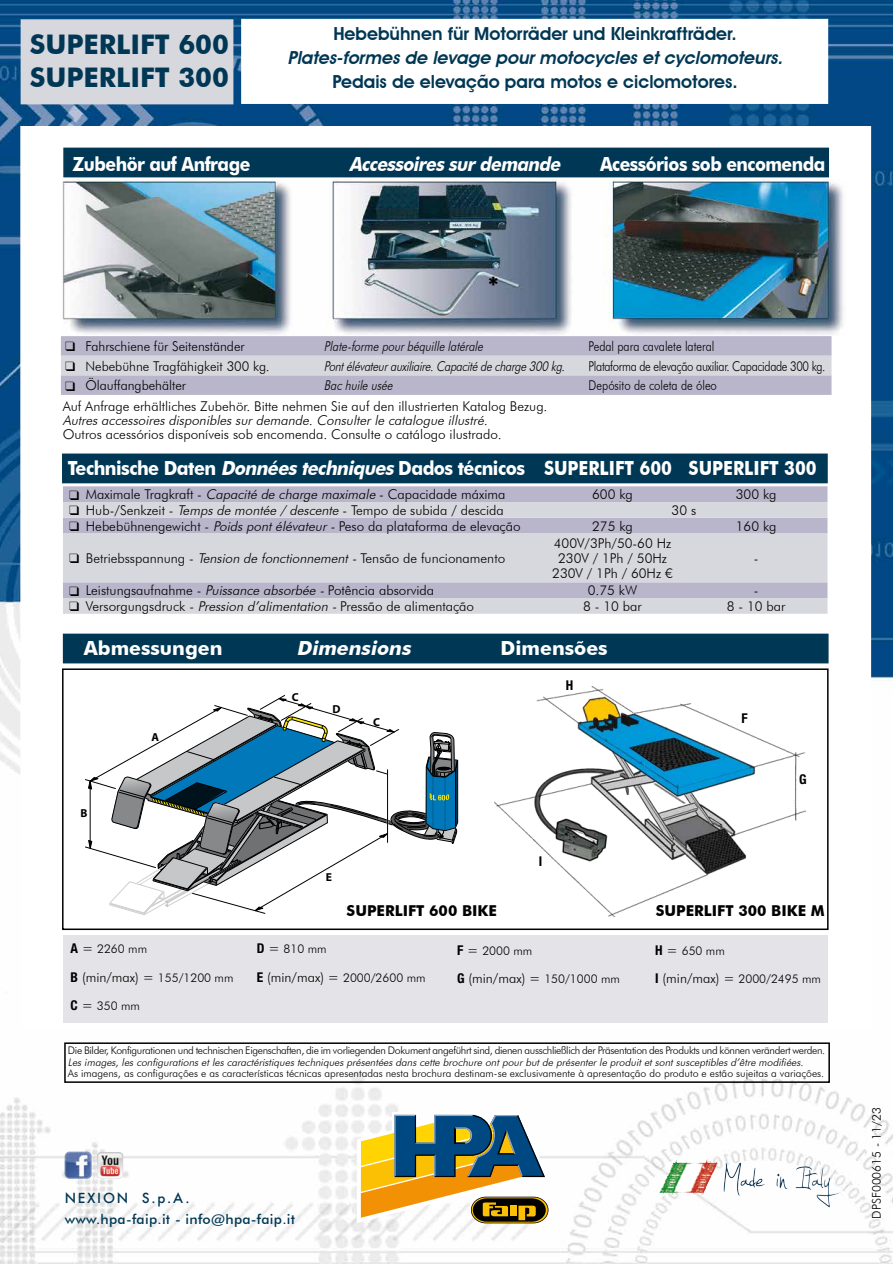
<style>
.page{position:relative;width:893px;height:1264px;background:#fff}
.page>*{position:absolute;margin:0;border:0;box-sizing:border-box;transform-origin:0 0}
.t1{font:700 27px "Futura BT";color:#003754}
.t2{font:700 24px "Futura BT";color:#000}
.dati_tecnici{font:700 19.5px "Futura BT";letter-spacing:-.03em;color:#fff;scale:.92 1}
.dati_tecnici-2{font:700 19.5px "Futura BT";letter-spacing:-.03em;color:#fff;scale:.9 1}
.dati_tecnici-3{font:700 19.5px "Futura BT";color:#fff;scale:.89 1}
.t3{font:italic 700 19.5px "Futura BT";color:#fff;scale:.9 1}
.dati_tecnici-4{font:700 19.5px "Futura BT";color:#fff}
.t4{font:italic 700 19.5px "Futura BT";color:#fff}
.t5{font:600 18px "Avant Garde IT Cby BT";color:#003754}
.t6{font:italic 600 18px "Avant Garde IT Cby BT";color:#003754}
.t7{font:700 15px "Futura BT";color:#000}
.dati_tecnici-5{font:300 13.5px "Futura BT";color:#000}
.heading_7{font:italic 300 13.5px "Futura BT";color:#000;scale:.84 1}
.heading_7-2{font:italic 300 13.5px "Futura BT";color:#000}
.heading_7-3{font:300 13.5px "Futura BT";color:#000}
.heading_7-4{font:300 13.5px "Futura BT";letter-spacing:-.03em;color:#000;scale:.84 1}
.t8{font:500 13.5px/21px "Futura BT";letter-spacing:.02em;color:#003754;scale:1.04 1}
.dati_tecnici-6{font:300 13.5px "Futura BT";color:#000;scale:.84 1}
.heading_7-5{font:300 13.5px "Futura BT";color:#000;scale:.84 1}
.testi_ENG_10{font:700 condensed 13.5px "Helvetica Neue LT Std";color:#000}
.dati_tecnici-7{font:300 12px "Futura BT";color:#000}
.t9{font:700 11.55px "Myriad Pro";color:#000}
.t10{font:300 10.5px "Futura BT";letter-spacing:-.03em;color:#000}
.t11{font:italic 300 10.5px "Futura BT";color:#000}
.t12{font:300 10.5px "Futura BT";color:#000}
.s1{font-style:italic}
.s2{font-family:"Helvetica Neue LT Std";font-weight:700;font-stretch:condensed;font-size:13.5px}
.s3{font-size:13.5px}
.s4{font-family:"Helvetica Neue LT Std";font-weight:700;font-stretch:condensed}
.s5{font-size:12px}
.s6{font-family:"Futura"}
</style>
<div class="page">
<img style="left:0;top:0;width:893px;height:1263px">
<div style="left:20px;top:126px;width:851px;height:903px;background:#fff"></div>
<div style="left:21px;top:19px;width:212px;height:85px;background:#d7d7de;border:2px solid #d7d7de"></div>
<div style="left:241px;top:19px;width:587px;height:85px;background:#fff;border:2px solid #fff"></div>
<div style="left:64px;top:1042px;width:766px;height:40px;border:2px solid #000"></div>
<div style="left:62px;top:453px;width:765px;height:30px;background:#003754;border:2px solid #003754"></div>
<div style="left:63px;top:633px;width:765px;height:30px;background:#003754;border:2px solid #003754"></div>
<div style="left:63px;top:148px;width:766px;height:29px;background:#003754"></div>
<img style="left:62px;top:180px;width:781px;height:155px">
<div style="left:62px;top:668px;width:766px;height:262px;border:2px solid #000"></div>
<img style="left:670px;top:1159px;width:37px;height:10px">
<svg style="left:357px;top:1111px;width:192px;height:111px"></svg>
<img style="left:65px;top:1151px;width:26px;height:27px">
<img style="left:97px;top:1151px;width:26px;height:27px">
<div style="left:63px;top:935px;width:764px;height:87px;background:#e4e4e8"></div>
<svg style="left:85px;top:695px;width:373px;height:220px"></svg>
<img style="left:495px;top:686px;width:310px;height:230px">
<div style="left:63px;top:486px;width:764px;height:16px;background:#b9b5ca"></div>
<svg style="left:63px;top:502px;width:764px;height:111px;background:#cecdd8"></svg>
<svg style="left:61px;top:336px;width:770px;height:59px;background:#bab6cb"></svg>
<svg style="left:70px;top:490px;width:9px;height:9px"></svg>
<svg style="left:70px;top:506px;width:9px;height:9px"></svg>
<svg style="left:70px;top:521px;width:9px;height:10px"></svg>
<svg style="left:70px;top:554px;width:9px;height:9px"></svg>
<svg style="left:70px;top:586px;width:9px;height:9px"></svg>
<svg style="left:70px;top:602px;width:9px;height:9px"></svg>
<svg style="left:61px;top:342px;width:770px;height:33px;background:#cac9d5"></svg>
<svg style="left:66px;top:381px;width:9px;height:9px"></svg>
<p class="t1" style="left:30px;top:28px;width:201px">SUPERLIFT 600</p>
<p class="t1" style="left:30px;top:61px;width:201px">SUPERLIFT 300</p>
<p class="t5" style="left:333px;top:23px;width:405px">Hebebühnen für Motorräder und Kleinkrafträder.</p>
<p class="t6" style="left:287px;top:47px;width:501px">Plates-formesde levage pourmotocyclesetcyclomoteurs.</p>
<p class="t5" style="left:332px;top:71px;width:406px">Pedais de elevação para motos e ciclomotores.</p>
<p class="dati_tecnici-2" style="left:73px;top:152px;width:199px">Zubehör auf Anfrage</p>
<p class="t3" style="left:349px;top:152px;width:241px">Accessoiressurdemande</p>
<p class="dati_tecnici-2" style="left:600px;top:152px;width:252px">Acessórios sob encomenda</p>
<p class="t2" style="left:487px;top:271px;width:14px">*</p>
<p class="dati_tecnici-5" style="left:85px;top:338px;width:161px">Fahrschiene für Seitenständer</p>
<p class="heading_7" style="left:324px;top:338px;width:194px">Plate-formepourbéquillelatérale</p>
<p class="dati_tecnici-6" style="left:588px;top:338px;width:151px">Pedal para cavalete lateral</p>
<p class="heading_7-3" style="left:85px;top:357px;width:186px">Nebebühne Tragfähigkeit 300 kg.</p>
<p class="heading_7" style="left:324px;top:357px;width:292px">Pontélévateurauxiliaire.Capacitédecharge300 kg.</p>
<p class="heading_7-4" style="left:588px;top:357px;width:283px">Plataforma de elevação auxiliar. Capacidade 300 kg.</p>
<p class="heading_7-3" style="left:85px;top:377px;width:102px">Ölauffangbehälter</p>
<p class="heading_7" style="left:324px;top:377px;width:87px">Bachuileusée</p>
<p class="heading_7-5" style="left:588px;top:377px;width:154px">Depósito de coleta de óleo</p>
<p class="dati_tecnici-5" style="left:63px;top:397px;width:486px">Auf Anfrage erhältliches Zubehör. Bitte nehmen Sie auf den illustrierten Katalog Bezug.</p>
<p class="heading_7-2" style="left:63px;top:412px;width:429px">Autresaccessoiresdisponiblessurdemande.Consulterle catalogue illustré.</p>
<p class="dati_tecnici-5" style="left:63px;top:426px;width:440px">Outros acessórios disponíveis sob encomenda. Consulte o catálogo ilustrado.</p>
<p class="dati_tecnici" style="left:68px;top:456px;width:498px">Technische Daten <span class="s1">Donnéestechniques</span>Dados técnicos</p>
<p class="dati_tecnici-3" style="left:544px;top:456px;width:145px">SUPERLIFT 600</p>
<p class="dati_tecnici-3" style="left:688px;top:456px;width:145px">SUPERLIFT 300</p>
<p class="dati_tecnici-5" style="left:86px;top:486px;width:421px">Maximale Tragkraft - <span class="s1">Capacité de charge maximale</span> - Capacidade máxima</p>
<p class="dati_tecnici-5" style="left:592px;top:486px;width:42px">600 kg</p>
<p class="dati_tecnici-5" style="left:735px;top:486px;width:42px">300 kg</p>
<p class="dati_tecnici-5" style="left:86px;top:502px;width:419px">Hub-/Senkzeit - <span class="s1">Tempsde montée /descente</span> - Tempo de subida / descida</p>
<p class="dati_tecnici-5" style="left:671px;top:502px;width:26px">30 s</p>
<p class="dati_tecnici-5" style="left:86px;top:518px;width:436px">Hebebühnengewicht - <span class="s1">Poidspontélévateur-</span>Peso da plataforma de elevação</p>
<p class="dati_tecnici-5" style="left:592px;top:518px;width:42px">275 kg</p>
<p class="dati_tecnici-5" style="left:735px;top:518px;width:42px">160 kg</p>
<p class="dati_tecnici-5" style="left:86px;top:550px;width:421px">Betriebsspannung - <span class="s1">Tension de fonctionnement-</span>Tensão de funcionamento</p>
<p class="dati_tecnici-5" style="left:554px;top:535px;width:119px">400V/3Ph/50-60 Hz</p>
<p class="dati_tecnici-5" style="left:558px;top:550px;width:110px">230V / 1Ph / 50Hz</p>
<p class="dati_tecnici-5" style="left:552px;top:565px;width:122px">230V / 1Ph / 60Hz €</p>
<p class="dati_tecnici-5" style="left:754px;top:550px;width:6px">-</p>
<p class="dati_tecnici-5" style="left:86px;top:582px;width:350px">Leistungsaufnahme - <span class="s1">Puissance absorbée -</span>Potência absorvida</p>
<p class="dati_tecnici-5" style="left:588px;top:582px;width:51px">0.75 kW</p>
<p class="dati_tecnici-5" style="left:754px;top:582px;width:6px">-</p>
<p class="dati_tecnici-5" style="left:86px;top:598px;width:390px">Versorgungsdruck - <span class="s1">Pression d’alimentation -</span>Pressão de alimentação</p>
<p class="dati_tecnici-5" style="left:583px;top:598px;width:60px">8 - 10 bar</p>
<p class="dati_tecnici-5" style="left:727px;top:598px;width:60px">8 - 10 bar</p>
<p class="dati_tecnici-4" style="left:84px;top:636px;width:140px">Abmessungen</p>
<p class="t4" style="left:296px;top:636px;width:120px">Dimensions</p>
<p class="dati_tecnici-4" style="left:500px;top:636px;width:109px">Dimensões</p>
<p class="t9" style="left:81px;top:805px;width:9px">B</p>
<p class="t9" style="left:151px;top:729px;width:9px">A</p>
<p class="dati_tecnici-7" style="left:71px;top:941px;width:78px"><span class="s2">A</span> <span class="s3">=</span> 2260 mm</p>
<p class="dati_tecnici-5" style="left:71px;top:968px;width:164px"><span class="s4">B</span> (min/max) = <span class="s5">155/1200 mm</span></p>
<p class="dati_tecnici-7" style="left:71px;top:998px;width:71px"><span class="s2">C</span> <span class="s3">=</span> 350 mm</p>
<p class="t9" style="left:292px;top:689px;width:8px">C</p>
<p class="t9" style="left:332px;top:701px;width:10px">D</p>
<p class="t9" style="left:373px;top:714px;width:8px">C</p>
<p class="testi_ENG_10" style="left:565px;top:676px;width:9px">H</p>
<p class="testi_ENG_10" style="left:741px;top:709px;width:8px">F</p>
<p class="testi_ENG_10" style="left:799px;top:770px;width:9px">G</p>
<p class="t9" style="left:326px;top:869px;width:8px">E</p>
<p class="testi_ENG_10" style="left:539px;top:852px;width:5px">I</p>
<p class="t7" style="left:346px;top:901px;width:152px">SUPERLIFT 600 BIKE</p>
<p class="t7" style="left:656px;top:901px;width:170px">SUPERLIFT 300 BIKE M</p>
<p class="dati_tecnici-7" style="left:257px;top:941px;width:71px"><span class="s2">D</span> <span class="s3">=</span> 810 mm</p>
<p class="dati_tecnici-7" style="left:257px;top:969px;width:170px"><span class="s2">E</span> <span class="s3">(min/max) =</span> 2000/2600 mm</p>
<p class="dati_tecnici-7" style="left:457px;top:943px;width:77px"><span class="s2">F</span> <span class="s3">=</span> 2000 mm</p>
<p class="dati_tecnici-5" style="left:457px;top:970px;width:164px"><span class="s4">G</span> (min/max) = <span class="s5">150/1000 mm</span></p>
<p class="dati_tecnici-7" style="left:655px;top:943px;width:71px"><span class="s2">H</span> <span class="s3">=</span> 650 mm</p>
<p class="dati_tecnici-7" style="left:655px;top:971px;width:167px"><span class="s2">I</span> <span class="s3">(min/max) =</span> 2000/2495 mm</p>
<p class="t10" style="left:68px;top:1044px;width:759px">Die Bilder, Konfigurationen und technischen Eigenschaften, die im vorliegenden Dokument angeführt sind, dienen ausschließlich der Präsentation des Produkts und können verändert werden.</p>
<p class="t11" style="left:68px;top:1055px;width:739px">Lesimages,lesconfigurationsetlescaractéristiquestechniquesprésentéesdanscette brochure ontpourbutde présenterle produitetsontsusceptiblesd’être modifiées.</p>
<p class="t12" style="left:68px;top:1066px;width:758px">As imagens, as configurações e as características técnicas apresentadas nesta brochura destinam-se exclusivamente à apresentação do produto e estão sujeitas a variações.</p>
<p class="t8" style="left:65px;top:1187px;width:223px"><span class="s6">NEXION S.p.A. </span>www.hpa-faip.it - info@hpa-faip.it</p>
<p class="dati_tecnici-7" style="left:869px;top:1218px;width:113px;rotate:-90deg">DPSF000615 - 11/23</p>
</div>
